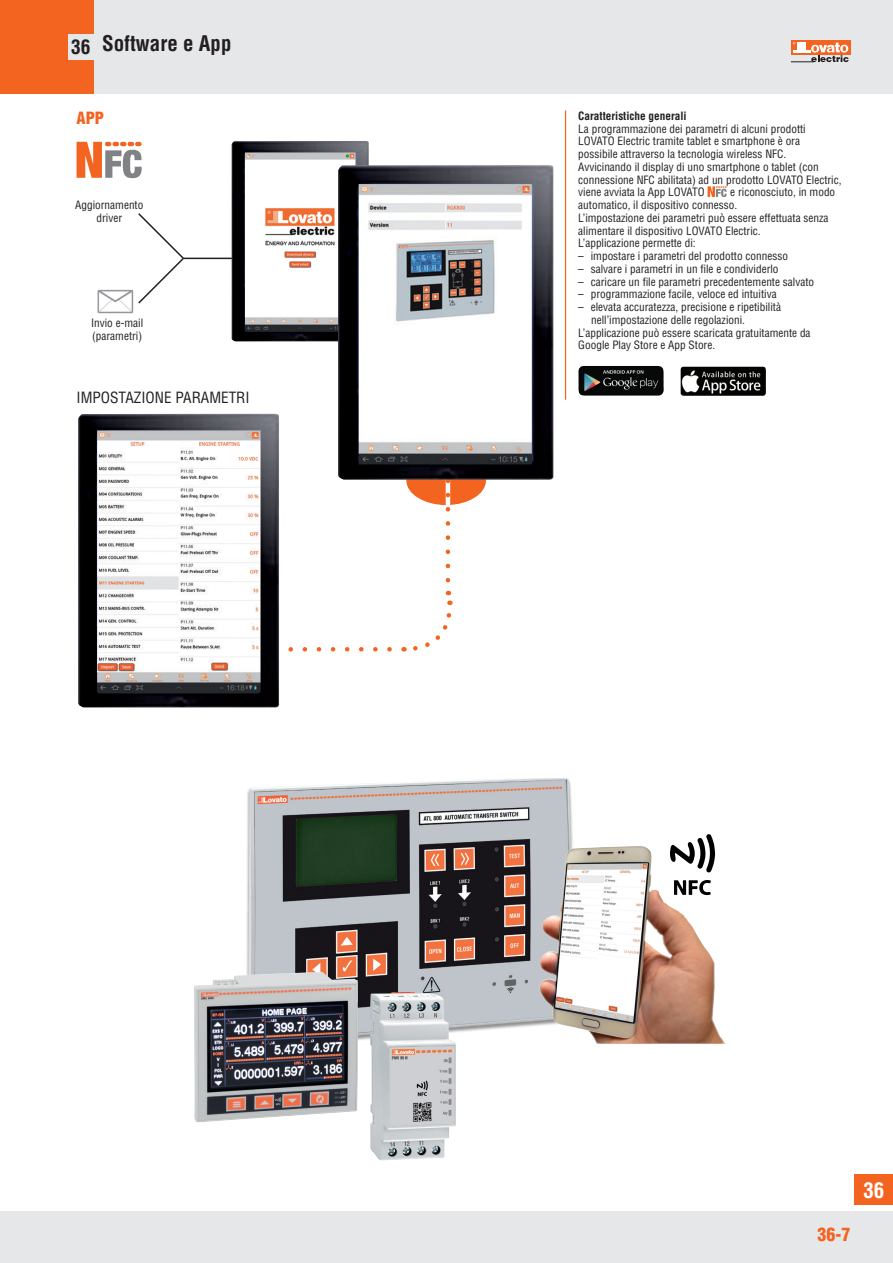
<style>
.page{position:relative;width:893px;height:1263px;background:#fff}
.page>*{position:absolute;margin:0;border:0;box-sizing:border-box;transform-origin:0 0}
.t1{font:700 condensed 21px "Helvetica";color:#231f20}
.t2{font:700 condensed 21px "Helvetica";color:#fff}
.t3{font:900 condensed 18px "Helvetica";color:#f36421}
.t4{font:900 condensed 16.5px "Helvetica";color:#f36421}
.t5{font:condensed 15.15px "Helvetica";color:#231f20}
.t6{font:condensed 11.25px/12.8px "Helvetica";color:#231f20}
.t7{font:700 condensed 11.25px "Helvetica";color:#231f20}
</style>
<div class="page">
<div style="left:855px;top:1175px;width:38px;height:30px;background:#f36421"></div>
<div style="left:0;top:1212px;width:893px;height:51px;background:#e6e7e9"></div>
<div style="left:0;top:0;width:893px;height:94px;background:#e6e7e9"></div>
<div style="left:791px;top:40px;width:59px;height:15px;background:#f36421"></div>
<svg style="left:791px;top:42px;width:58px;height:21px"></svg>
<div style="left:0;top:0;width:94px;height:94px;background:#f36421"></div>
<div style="left:68px;top:34px;width:28px;height:26px;background:#e6e7e9"></div>
<hr style="left:183px;top:258px;width:85px;height:1px;background:#231f20">
<svg style="left:138px;top:213px;width:47px;height:91px"></svg>
<div style="left:406px;top:456px;width:80px;height:49px;background:#f36421;border-radius:50%"></div>
<svg style="left:708px;top:186px;width:19px;height:11px"></svg>
<img style="left:232px;top:141px;width:137px;height:200px">
<img style="left:338px;top:165px;width:215px;height:315px">
<img style="left:97px;top:290px;width:37px;height:23px">
<svg style="left:288px;top:481px;width:167px;height:171px"></svg>
<img style="left:78px;top:414px;width:201px;height:293px">
<img style="left:248px;top:778px;width:323px;height:262px">
<img style="left:540px;top:846px;width:186px;height:198px">
<svg style="left:670px;top:834px;width:45px;height:39px"></svg>
<svg style="left:674px;top:880px;width:37px;height:15px"></svg>
<img style="left:370px;top:992px;width:86px;height:168px">
<img style="left:194px;top:972px;width:164px;height:150px">
<svg style="left:77px;top:142px;width:65px;height:36px"></svg>
<img style="left:578px;top:366px;width:86px;height:30px">
<img style="left:680px;top:367px;width:86px;height:29px">
<hr style="left:565px;top:111px;width:1px;height:289px;background:#f36421">
<h1 class="t1" style="left:71px;top:31px;width:162px"><sub>36</sub> Software e App</h1>
<h3 class="t4" style="left:77px;top:108px;width:29px">APP</h3>
<p class="t7" style="left:578px;top:109px;width:110px">Caratteristiche generali</p>
<p class="t6" style="left:578px;top:122px;width:265px">La programmazione dei parametri di alcuni prodotti LOVATO Electric tramite tablet e smartphone è ora possibile attraverso la tecnologia wireless NFC.<br>Avvicinando il display di uno smartphone o tablet (con connessione NFC abilitata) ad un prodotto LOVATO Electric, viene avviata la App LOVATO</p>
<p class="t6" style="left:578px;top:186px;width:258px;text-indent:152px">e riconosciuto, in modo automatico, il dispositivo connesso.<br>L’impostazione dei parametri può essere effettuata senza alimentare il dispositivo LOVATO Electric.<br>L’applicazione permette di:</p>
<p class="t6" style="left:578px;top:249px;width:211px">– impostare i parametri del prodotto connesso</p>
<p class="t6" style="left:578px;top:262px;width:202px">– salvare i parametri in un file e condividerlo</p>
<p class="t6" style="left:578px;top:275px;width:237px">– caricare un file parametri precedentemente salvato</p>
<p class="t6" style="left:578px;top:288px;width:200px">– programmazione facile, veloce ed intuitiva</p>
<p class="t6" style="left:578px;top:300px;width:204px">– elevata accuratezza, precisione e ripetibilità</p>
<p class="t6" style="left:591px;top:313px;width:156px">nell’impostazione delle regolazioni.</p>
<p class="t6" style="left:578px;top:326px;width:234px">L’applicazione può essere scaricata gratuitamente da</p>
<p class="t6" style="left:578px;top:339px;width:138px">Google Play Store e App Store.</p>
<p class="t6" style="left:75px;top:198px;width:70px;text-align:center">Aggiornamento driver</p>
<p class="t6" style="left:91px;top:317px;width:54px">Invio e-mail (parametri)</p>
<h3 class="t5" style="left:77px;top:387px;width:175px">IMPOSTAZIONE PARAMETRI</h3>
<h2 class="t3" style="left:817px;top:1223px;width:34px">36-7</h2>
<h1 class="t2" style="left:863px;top:1178px;width:22px">36</h1>
</div>
